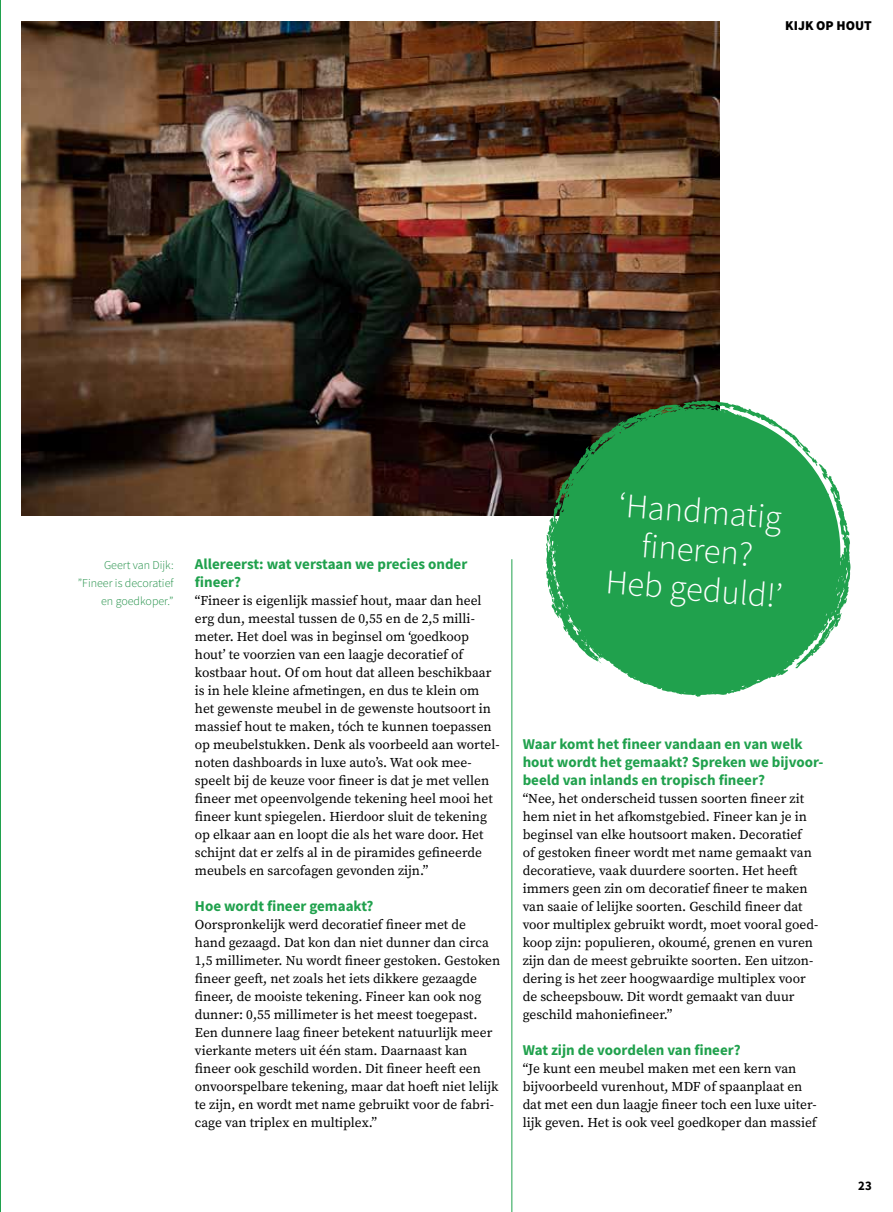
<style>
.page{position:relative;width:893px;height:1212px;background:#fff}
.page>*{position:absolute;margin:0;border:0;box-sizing:border-box;transform-origin:0 0}
.t1{font:300 34.5px/38.8px "Source Sans Pro";color:#fff;text-align:center}
.t2{font:700 15px/18px "Source Sans Pro";color:#20a14d}
.t3{font:13.5px/18px "Source Serif Pro";color:#000}
.t4{font:900 13.5px "Source Sans Pro";color:#000}
.t5{font:700 12.75px "Source Sans Pro";color:#000}
.t6{font:300 12px/18px "Source Sans Pro";color:#208f46;text-align:right}
</style>
<div class="page">
<hr style="left:0;top:0;width:1px;height:1212px;background:#20a14d">
<img style="left:21px;top:21px;width:698px;height:494px">
<svg style="left:546px;top:401px;width:304px;height:296px;fill:#20a14d"></svg>
<hr style="left:512px;top:559px;width:1px;height:653px;background:#20a14d">
<p class="t4" style="left:785px;top:16px;width:88px">KIJK OP HOUT</p>
<p class="t6" style="left:78px;top:556px;width:97px">Geert van Dijk: ”Fineer is decoratief en goedkoper.”</p>
<p class="t2" style="left:195px;top:555px;width:274px">Allereerst: wat verstaan we precies onder fineer?</p>
<p class="t3" style="left:195px;top:592px;width:306px">“Fineer is eigenlijk massief hout, maar dan heel erg dun, meestal tussen de 0,55 en de 2,5 milli&shy;meter. Het doel was in beginsel om ‘goedkoop hout’ te voorzien van een laagje decoratief of kostbaar hout. Of om hout dat alleen beschikbaar is in hele kleine afmetingen, en dus te klein om het gewenste meubel in de gewenste houtsoort in massief hout te maken, tóch te kunnen toepassen op meubelstukken. Denk als voorbeeld aan wortel&shy;noten dashboards in luxe auto’s. Wat ook mee&shy;speelt bij de keuze voor fineer is dat je met vellen fineer met opeenvolgende tekening heel mooi het fineer kunt spiegelen. Hierdoor sluit de tekening op elkaar aan en loopt die als het ware door. Het schijnt dat er zelfs al in de piramides gefineerde meubels en sarcofagen gevonden zijn.”</p>
<p class="t2" style="left:195px;top:897px;width:180px">Hoe wordt fineer gemaakt?</p>
<p class="t3" style="left:195px;top:916px;width:307px">Oorspronkelijk werd decoratief fineer met de<br>hand gezaagd. Dat kon dan niet dunner dan circa 1,5 millimeter. Nu wordt fineer gestoken. Gestoken fineer geeft, net zoals het iets dikkere gezaagde fineer, de mooiste tekening. Fineer kan ook nog dunner: 0,55 millimeter is het meest toegepast.<br>Een dunnere laag fineer betekent natuurlijk meer vierkante meters uit één stam. Daarnaast kan fineer ook geschild worden. Dit fineer heeft een onvoorspelbare tekening, maar dat hoeft niet lelijk te zijn, en wordt met name gebruikt voor de fabri&shy;cage van triplex en multiplex.”</p>
<h1 class="t1" style="left:614px;top:484px;width:179px;rotate:5deg">‘Handmatig fi neren?<br>Heb geduld!’</h1>
<p class="t2" style="left:523px;top:735px;width:302px">Waar komt het fineer vandaan en van welk hout wordt het gemaakt? Spreken we bijvoor&shy;beeld van inlands en tropisch fineer?</p>
<p class="t3" style="left:523px;top:790px;width:297px">“Nee, het onderscheid tussen soorten fineer zit hem niet in het afkomstgebied. Fineer kan je in beginsel van elke houtsoort maken. Decoratief<br>of gestoken fineer wordt met name gemaakt van decoratieve, vaak duurdere soorten. Het heeft immers geen zin om decoratief fineer te maken van saaie of lelijke soorten. Geschild fineer dat voor multiplex gebruikt wordt, moet vooral goed&shy;koop zijn: populieren, okoumé, grenen en vuren zijn dan de meest gebruikte soorten. Een uitzon&shy;dering is het zeer hoogwaardige multiplex voor de scheepsbouw. Dit wordt gemaakt van duur geschild mahoniefineer.”</p>
<p class="t2" style="left:523px;top:1041px;width:220px">Wat zijn de voordelen van fineer?</p>
<p class="t3" style="left:523px;top:1060px;width:295px">“Je kunt een meubel maken met een kern van bijvoorbeeld vurenhout, MDF of spaanplaat en dat met een dun laagje fineer toch een luxe uiter&shy;lijk geven. Het is ook veel goedkoper dan massief</p>
<p class="t5" style="left:858px;top:1177px;width:15px">23</p>
</div>
